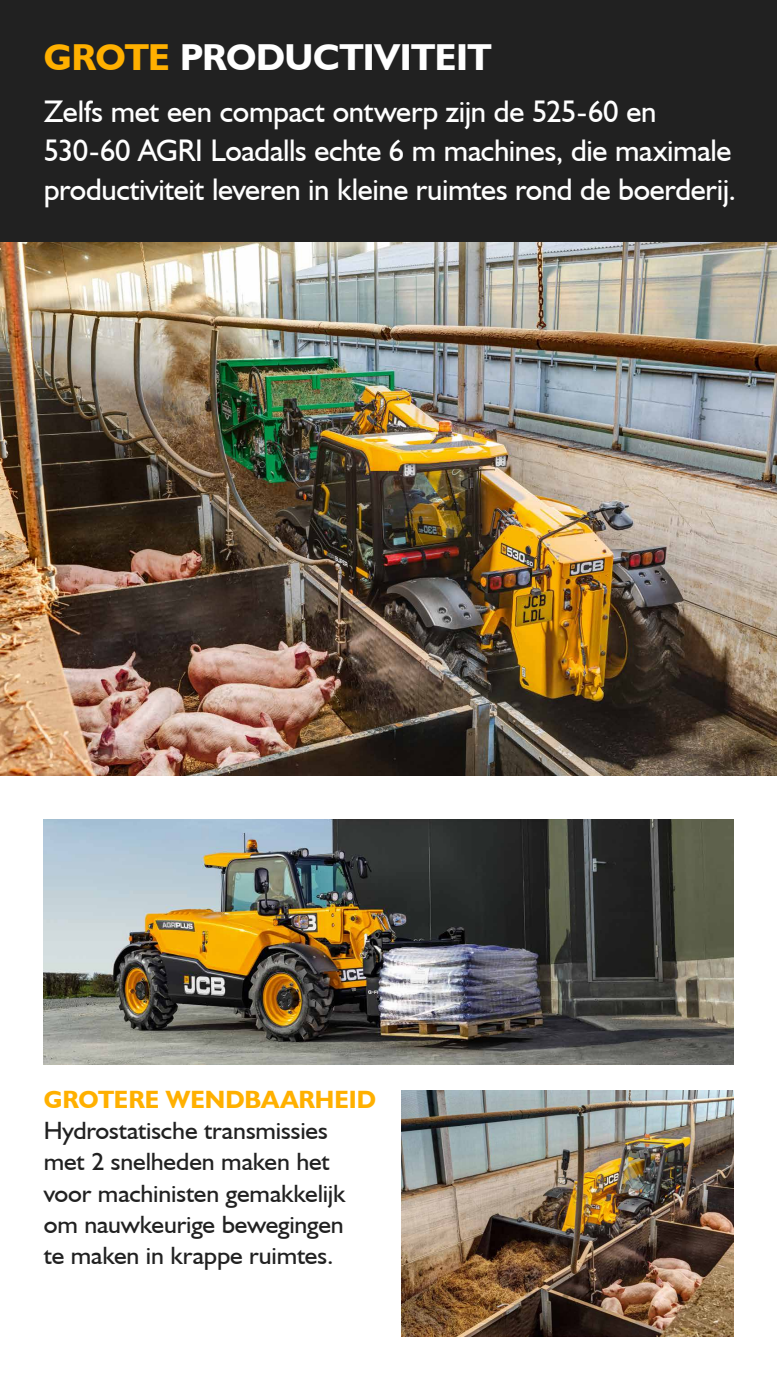
<style>
.page{position:relative;width:777px;height:1380px;background:#fff}
.page>*{position:absolute;margin:0;border:0;box-sizing:border-box;transform-origin:0 0}
.t1{font:700 37.5px "JCB Euro";letter-spacing:-.015em;color:#fff}
.t2{font:31.25px/39.1px "JCB Euro Roman";letter-spacing:-.01em;color:#fff}
.t3{font:25px/31.2px "JCB Euro Roman";letter-spacing:-.005em;color:#212121}
.t4{font:700 25px "JCB Euro";color:#ffb000}
.s1{color:#ffb000}
</style>
<div class="page">
<div style="left:0;top:0;width:776px;height:243px;background:#212121"></div>
<img style="left:0;top:243px;width:776px;height:532px">
<img style="left:44px;top:819px;width:688px;height:246px">
<img style="left:401px;top:1091px;width:331px;height:245px">
<p class="t1" style="left:44px;top:33px;width:449px"><span class="s1">GROTE</span> PRODUCTIVITEIT</p>
<p class="t2" style="left:44px;top:91px;width:693px">Zelfs met een compact ontwerp zijn de 525‑60 en<br>530‑60 AGRI Loadalls echte 6 m machines, die maximale productiviteit leveren in kleine ruimtes rond de boerderij.</p>
<p class="t4" style="left:44px;top:1084px;width:334px">GROTERE WENDBAARHEID</p>
<p class="t3" style="left:44px;top:1115px;width:303px">Hydrostatische transmissies met 2 snelheden maken het voor machinisten gemakkelijk om nauwkeurige bewegingen te maken in krappe ruimtes.</p>
</div>
